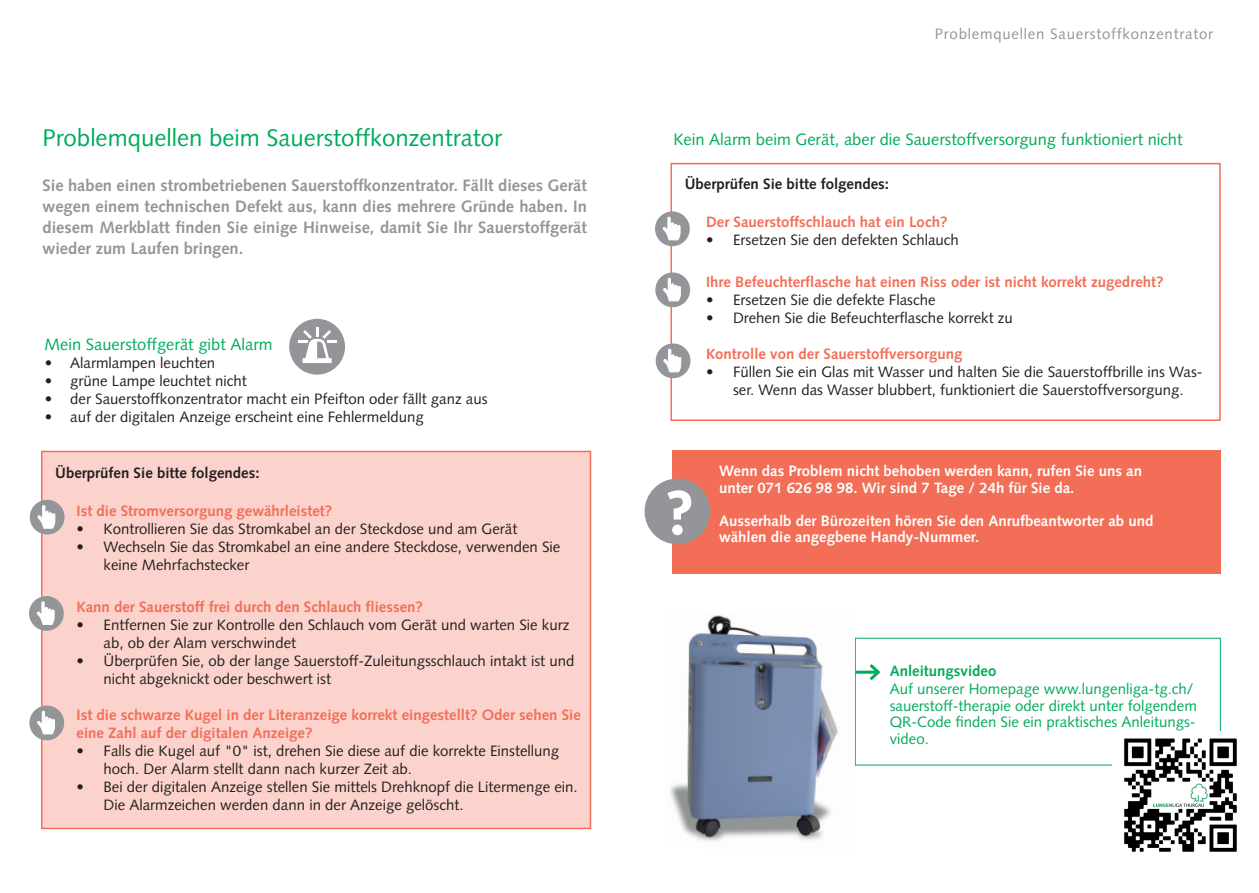
<style>
.page{position:relative;width:1259px;height:893px;background:#fff}
.page>*{position:absolute;margin:0;border:0;box-sizing:border-box;transform-origin:0 0}
.t1{font:24px "Syntax LT Std";color:#00ab5b}
.t2{font:700 16.5px/21px "Syntax LT Std";color:#939598;text-align:justify}
.t3{font:16.5px "Syntax LT Std";color:#00ab5b}
.t4{font:15px/18px "Syntax LT Std";color:#231f20}
.t5{font:700 15px/18px "Syntax LT Std";color:#f26e57}
.t6{font:700 15px/16.5px "Syntax LT Std";color:#fff}
.t7{font:15px/16.5px "Syntax LT Std";color:#00ab5b}
.t8{font:700 15px "Syntax LT Std";color:#231f20}
.t9{font:15px "Syntax LT Std";letter-spacing:.05em;color:#939598}
.t10{font:700 15px "Syntax LT Std";color:#00ab5b}
</style>
<div class="page">
<div style="left:289px;top:319px;width:56px;height:56px;background:#939598;border-radius:50%"></div>
<svg style="left:298px;top:327px;width:38px;height:36px"></svg>
<div style="left:42px;top:451px;width:548px;height:377px;background:#fbd3cc"></div>
<div style="left:41px;top:451px;width:550px;height:378px;border:2px solid #f26e57"></div>
<div style="left:30px;top:500px;width:35px;height:35px;background:#939598;border-radius:50%"></div>
<svg style="left:38px;top:505px;width:17px;height:23px"></svg>
<div style="left:29px;top:596px;width:35px;height:35px;background:#939598;border-radius:50%"></div>
<svg style="left:37px;top:601px;width:17px;height:24px"></svg>
<div style="left:29px;top:705px;width:35px;height:35px;background:#939598;border-radius:50%"></div>
<svg style="left:37px;top:711px;width:18px;height:23px"></svg>
<div style="left:670px;top:163px;width:550px;height:258px;border:2px solid #f26e57"></div>
<div style="left:655px;top:272px;width:35px;height:35px;background:#939598;border-radius:50%"></div>
<svg style="left:663px;top:278px;width:17px;height:23px"></svg>
<div style="left:655px;top:343px;width:35px;height:35px;background:#939598;border-radius:50%"></div>
<svg style="left:663px;top:349px;width:18px;height:23px"></svg>
<div style="left:672px;top:451px;width:548px;height:123px;background:#f26e57"></div>
<div style="left:644px;top:479px;width:66px;height:65px;background:#939598;border-radius:50%"></div>
<div style="left:672px;top:525px;width:10px;height:10px;background:#fff;border-radius:50%"></div>
<svg style="left:667px;top:490px;width:24px;height:30px"></svg>
<img style="left:670px;top:615px;width:168px;height:227px">
<hr style="left:855px;top:671px;width:23px;height:3px;background:#00ab5b">
<svg style="left:866px;top:664px;width:15px;height:17px"></svg>
<img style="left:1124px;top:738px;width:113px;height:114px">
<div style="left:655px;top:211px;width:35px;height:35px;background:#939598;border-radius:50%"></div>
<svg style="left:663px;top:217px;width:17px;height:23px"></svg>
<h1 class="t1" style="left:43px;top:124px;width:461px">Problemquellen beim Sauerstoffkonzentrator</h1>
<p class="t2" style="left:43px;top:175px;width:546px">Sie haben einen strombetriebenen Sauerstoffkonzentrator. Fällt dieses Gerät wegen einem technischen Defekt aus, kann dies mehrere Gründe haben. In diesem Merkblatt finden Sie einige Hinweise, damit Sie Ihr Sauerstoffgerät wieder zum Laufen bringen.</p>
<p class="t3" style="left:45px;top:335px;width:229px">Mein Sauerstoffgerät gibt Alarm</p>
<p class="t4" style="left:45px;top:354px;width:172px">• Alarmlampen leuchten</p>
<p class="t4" style="left:45px;top:372px;width:204px">• grüne Lampe leuchtet nicht</p>
<p class="t4" style="left:45px;top:390px;width:444px">• der Sauerstoffkonzentrator macht ein Pfeifton oder fällt ganz aus</p>
<p class="t4" style="left:45px;top:408px;width:380px">• auf der digitalen Anzeige erscheint eine Fehlermeldung</p>
<p class="t8" style="left:55px;top:464px;width:206px">Überprüfen Sie bitte folgendes:</p>
<p class="t5" style="left:77px;top:502px;width:257px">Ist die Stromversorgung gewährleistet?</p>
<p class="t4" style="left:77px;top:519px;width:442px">• Kontrollieren Sie das Stromkabel an der Steckdose und am Gerät</p>
<p class="t4" style="left:104px;top:537px;width:458px;text-indent:-27px">• Wechseln Sie das Stromkabel an eine andere Steckdose, verwenden Sie keine Mehrfachstecker</p>
<p class="t5" style="left:77px;top:598px;width:348px">Kann der Sauerstoff frei durch den Schlauch fliessen?</p>
<p class="t4" style="left:104px;top:615px;width:467px;text-indent:-27px">• Entfernen Sie zur Kontrolle den Schlauch vom Gerät und warten Sie kurz ab, ob der Alam verschwindet</p>
<p class="t4" style="left:104px;top:651px;width:472px;text-indent:-27px">• Überprüfen Sie, ob der lange Sauerstoff-Zuleitungsschlauch intakt ist und nicht abgeknickt oder beschwert ist</p>
<p class="t5" style="left:77px;top:706px;width:506px">Ist die schwarze Kugel in der Literanzeige korrekt eingestellt? Oder sehen Sie eine Zahl auf der digitalen Anzeige?</p>
<p class="t4" style="left:104px;top:741px;width:457px;text-indent:-27px">• Falls die Kugel auf "0" ist, drehen Sie diese auf die korrekte Einstellung hoch. Der Alarm stellt dann nach kurzer Zeit ab.</p>
<p class="t4" style="left:104px;top:777px;width:476px;text-indent:-27px">• Bei der digitalen Anzeige stellen Sie mittels Drehknopf die Litermenge ein.<br>Die Alarmzeichen werden dann in der Anzeige gelöscht.</p>
<p class="t9" style="left:935px;top:25px;width:280px">Problemquellen Sauerstoffkonzentrator</p>
<p class="t3" style="left:673px;top:130px;width:511px">Kein Alarm beim Gerät, aber die Sauerstoffversorgung funktioniert nicht</p>
<p class="t8" style="left:685px;top:175px;width:206px">Überprüfen Sie bitte folgendes:</p>
<p class="t5" style="left:706px;top:213px;width:243px">Der Sauerstoffschlauch hat ein Loch?</p>
<p class="t4" style="left:706px;top:230px;width:254px">• Ersetzen Sie den defekten Schlauch</p>
<p class="t5" style="left:706px;top:273px;width:459px">Ihre Befeuchterflasche hat einen Riss oder ist nicht korrekt zugedreht?</p>
<p class="t4" style="left:706px;top:290px;width:231px">• Ersetzen Sie die defekte Flasche</p>
<p class="t4" style="left:706px;top:308px;width:308px">• Drehen Sie die Befeuchterflasche korrekt zu</p>
<p class="t5" style="left:706px;top:345px;width:258px">Kontrolle von der Sauerstoffversorgung</p>
<p class="t4" style="left:706px;top:362px;width:498px;text-align:center">• Füllen Sie ein Glas mit Wasser und halten Sie die Sauerstoffbrille ins Was&shy;ser. Wenn das Wasser blubbert, funktioniert die Sauerstoffversorgung.</p>
<p class="t6" style="left:719px;top:463px;width:424px">Wenn das Problem nicht behoben werden kann, rufen Sie uns an unter 071 626 98 98. Wir sind 7 Tage / 24h für Sie da.</p>
<p class="t6" style="left:719px;top:512px;width:436px">Ausserhalb der Bürozeiten hören Sie den Anrufbeantworter ab und wählen die angegbene Handy-Nummer.</p>
<p class="t10" style="left:889px;top:663px;width:108px">Anleitungsvideo</p>
<p class="t7" style="left:889px;top:681px;width:309px">Auf unserer Homepage www.lungenliga-tg.ch/ sauerstoff-therapie oder direkt unter folgendem QR-Code finden Sie ein praktisches Anleitungs&shy;video.</p>
</div>
